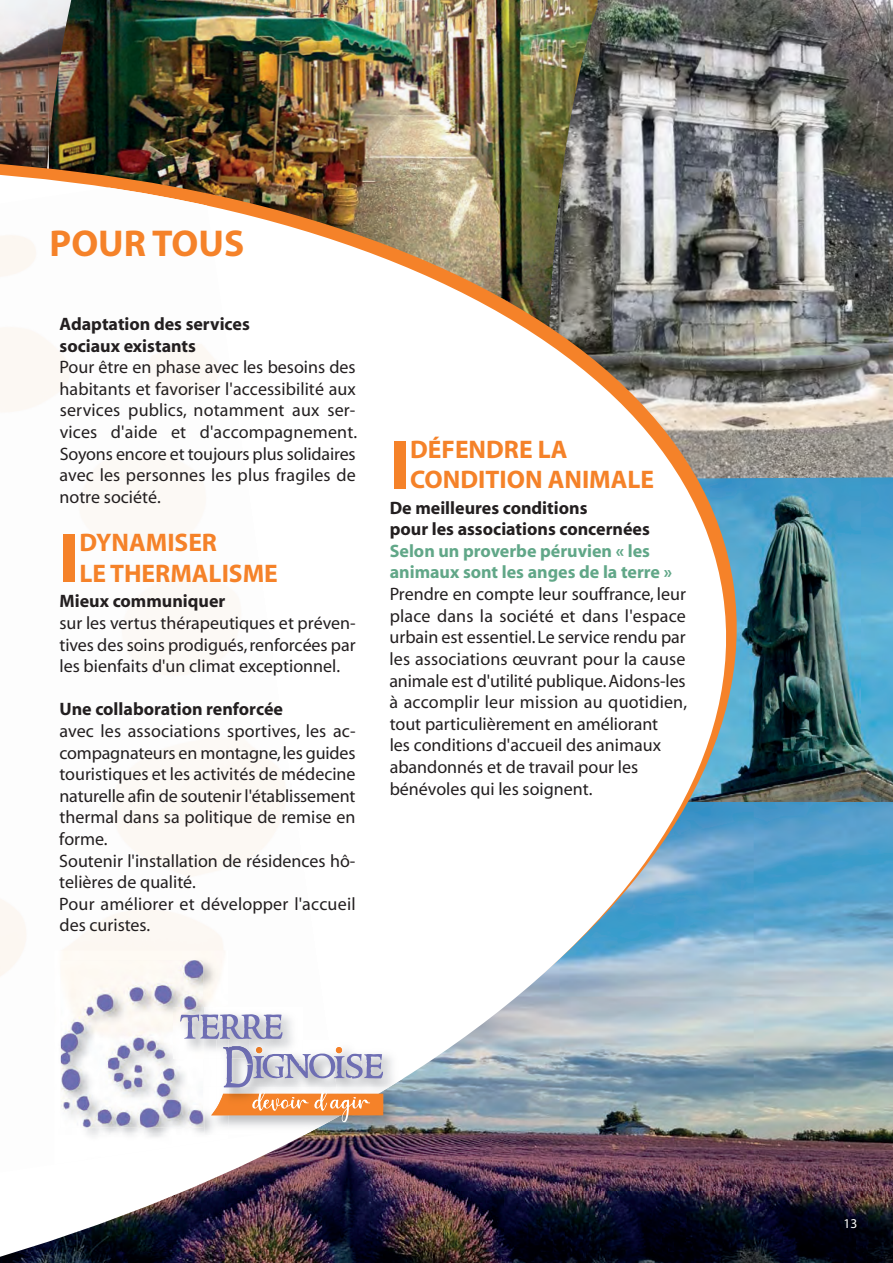
<style>
.page{position:relative;width:893px;height:1263px;background:#fff}
.page>*{position:absolute;margin:0;border:0;box-sizing:border-box;transform-origin:0 0}
.t1{font:700 37.5px "Myriad";color:#f58229}
.t2{font:700 25.5px/30.6px "Myriad";color:#f58229}
.t3{font:18px/21.6px "Myriad";color:#231f20;text-align:justify}
.t4{font:700 18px/21.6px "Myriad";color:#231f20}
.t5{font:700 18px/21.6px "Myriad";color:#61a788}
.t6{font:13.5px "Myriad";color:#fff}
</style>
<div class="page">
<img style="left:779px;top:479px;width:114px;height:324px">
<img style="left:779px;top:803px;width:114px;height:460px">
<img style="left:598px;top:0;width:295px;height:479px">
<img style="left:74px;top:0;width:524px;height:92px">
<img style="left:0;top:0;width:48px;height:92px">
<img style="left:48px;top:0;width:26px;height:92px">
<img style="left:0;top:92px;width:779px;height:1171px">
<img style="left:0;top:101px;width:769px;height:1162px">
<img style="left:0;top:188px;width:341px;height:987px">
<div style="left:63px;top:534px;width:12px;height:48px;background:#f58229"></div>
<div style="left:394px;top:441px;width:12px;height:48px;background:#f58229"></div>
<img style="left:378px;top:1107px;width:24px;height:28px">
<img style="left:341px;top:1122px;width:37px;height:13px">
<img style="left:228px;top:1122px;width:113px;height:13px">
<img style="left:54px;top:1164px;width:174px;height:4px">
<img style="left:54px;top:950px;width:174px;height:214px">
<img style="left:204px;top:1087px;width:24px;height:48px">
<img style="left:61px;top:960px;width:142px;height:168px">
<img style="left:330px;top:1039px;width:72px;height:48px">
<img style="left:334px;top:1040px;width:28px;height:6px">
<img style="left:302px;top:1040px;width:32px;height:6px">
<img style="left:383px;top:1087px;width:19px;height:20px">
<img style="left:383px;top:1087px;width:7px;height:7px">
<img style="left:216px;top:1007px;width:86px;height:32px">
<img style="left:173px;top:1007px;width:43px;height:51px">
<img style="left:228px;top:1039px;width:74px;height:7px">
<img style="left:249px;top:1040px;width:53px;height:6px">
<img style="left:216px;top:1039px;width:12px;height:7px">
<svg style="left:211px;top:1046px;width:172px;height:76px"></svg>
<img style="left:223px;top:1046px;width:29px;height:12px">
<svg style="left:180px;top:1014px;width:103px;height:25px;background:#b0b0cd"></svg>
<h1 class="t1" style="left:50px;top:230px;width:196px">POUR TOUS</h1>
<p class="t4" style="left:60px;top:315px;width:192px">Adaptation des services sociaux existants</p>
<p class="t3" style="left:60px;top:358px;width:299px">Pour être en phase avec les besoins des habitants et favoriser l'accessibilité aux services publics, notamment aux ser&shy;vices d'aide et d'accompagnement.<br>Soyons encore et toujours plus solidaires avec les personnes les plus fragiles de notre société.</p>
<h2 class="t2" style="left:79px;top:530px;width:200px">DYNAMISER<br>LE THERMALISME</h2>
<p class="t4" style="left:60px;top:592px;width:167px">Mieux communiquer</p>
<p class="t3" style="left:59px;top:614px;width:298px">sur les vertus thérapeutiques et préven&shy;tives des soins prodigués, renforcées par les bienfaits d'un climat exceptionnel.</p>
<p class="t4" style="left:59px;top:700px;width:225px">Une collaboration renforcée</p>
<p class="t3" style="left:59px;top:722px;width:298px;text-align:left">avec les associations sportives, les ac&shy;compagnateurs en montagne, les guides touristiques et les activités de médecine naturelle afin de soutenir l'établissement thermal dans sa politique de remise en forme.<br>Soutenir l'installation de résidences hô&shy;telières de qualité.<br>Pour améliorer et développer l'accueil des curistes.</p>
<h2 class="t2" style="left:410px;top:436px;width:245px">DÉFENDRE LA<br>CONDITION ANIMALE</h2>
<p class="t4" style="left:390px;top:498px;width:262px">De meilleures conditions<br>pour les associations concernées</p>
<p class="t5" style="left:390px;top:542px;width:284px">Selon un proverbe péruvien « les animaux sont les anges de la terre »</p>
<p class="t3" style="left:389px;top:585px;width:299px;text-align:left">Prendre en compte leur souffrance, leur place dans la société et dans l'espace urbain est essentiel. Le service rendu par les associations œuvrant pour la cause animale est d'utilité publique. Aidons-les à accomplir leur mission au quotidien, tout particulièrement en améliorant<br>les conditions d'accueil des animaux abandonnés et de travail pour les bénévoles qui les soignent.</p>
<p class="t6" style="left:843px;top:1219px;width:15px">13</p>
</div>
